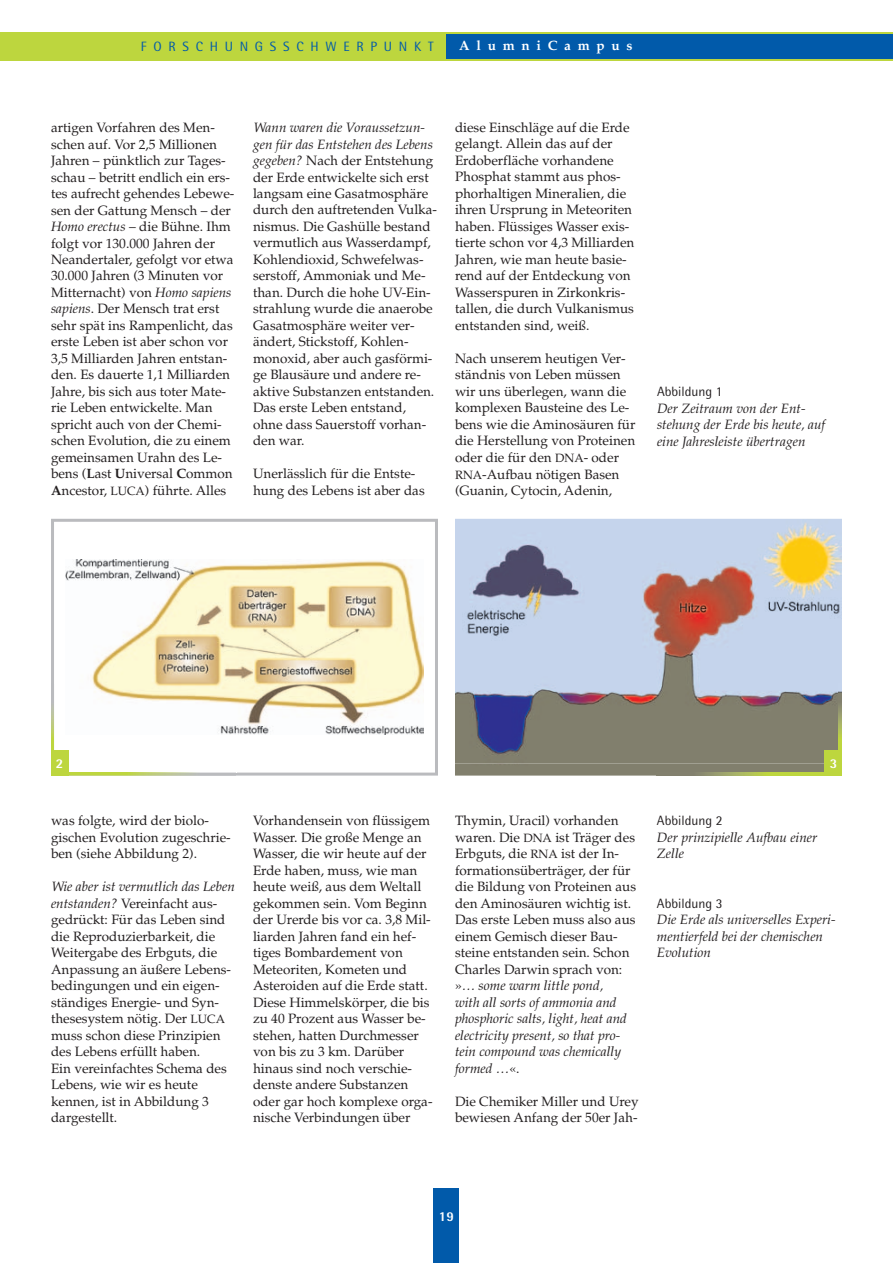
<style>
.page{position:relative;width:893px;height:1263px;background:#fff}
.page>*{position:absolute;margin:0;border:0;box-sizing:border-box;transform-origin:0 0}
.t1{font:13.5px/16.5px "Palatino";color:#231f20}
.t2{font:italic 13.5px/16.5px "Palatino";color:#231f20}
.t3{font:13.5px "Rotis Semi Sans";color:#231f20}
.t4{font:13.5px "Rotis Semi Sans";letter-spacing:.5em;color:#015aaa}
.t5{font:700 13.5px "Palatino";letter-spacing:.5em;color:#fff}
.t6{font:800 13.5px "Rotis Semi Sans";color:#fff}
.s1{font-style:italic}
.s2{font-weight:700}
.s3{font-size:12px}
</style>
<div class="page">
<div style="left:434px;top:1188px;width:25px;height:75px;background:#015aaa"></div>
<div style="left:0;top:33px;width:446px;height:27px;background:#bdd63e"></div>
<div style="left:446px;top:33px;width:447px;height:27px;background:#015aaa"></div>
<hr style="left:0;top:32px;width:893px;height:2px;background:#bdd63e">
<hr style="left:0;top:59px;width:893px;height:1px;background:#bdd63e">
<svg style="left:51px;top:519px;width:387px;height:256px"></svg>
<svg style="left:68px;top:772px;width:168px;height:4px"></svg>
<svg style="left:51px;top:684px;width:4px;height:66px"></svg>
<div style="left:51px;top:750px;width:17px;height:26px;background:#bdd63e"></div>
<img style="left:455px;top:763px;width:370px;height:12px">
<img style="left:455px;top:519px;width:387px;height:244px">
<img style="left:839px;top:684px;width:3px;height:66px">
<svg style="left:657px;top:775px;width:182px;height:1px"></svg>
<img style="left:657px;top:772px;width:168px;height:3px">
<div style="left:825px;top:750px;width:17px;height:25px;background:#bdd63e"></div>
<p class="t4" style="left:141px;top:38px;width:294px">FORSCHUNGSSCHWERPUNKT</p>
<p class="t5" style="left:459px;top:37px;width:175px">AlumniCampus</p>
<p class="t1" style="left:51px;top:119px;width:185px">artigen Vorfahren des Men&shy;schen auf. Vor 2,5 Millionen<br>Jahren – pünktlich zur Tages&shy;schau – betritt endlich ein ers&shy;tes aufrecht gehendes Lebewe&shy;sen der Gattung Mensch – der<br><span class="s1">Homo erectus</span> – die Bühne. Ihm folgt vor 130.000 Jahren der<br>Neandertaler, gefolgt vor etwa<br>30.000 Jahren (3 Minuten vor<br>Mitternacht) von <span class="s1">Homo sapiens sapiens</span>. Der Mensch trat erst sehr spät ins Rampenlicht, das erste Leben ist aber schon vor<br>3,5 Milliarden Jahren entstan&shy;den. Es dauerte 1,1 Milliarden<br>Jahre, bis sich aus toter Mate&shy;rie Leben entwickelte. Man spricht auch von der Chemi&shy;schen Evolution, die zu einem gemeinsamen Urahn des Le&shy;bens (<span class="s2">L</span>ast <span class="s2">U</span>niversal <span class="s2">C</span>ommon<br><span class="s2">A</span>ncestor, <span class="s3">LUCA</span>) führte. Alles</p>
<p class="t1" style="left:253px;top:119px;width:185px"><span class="s1">Wann waren die Voraussetzun&shy;gen für das Entstehen des Lebens gegeben?</span> Nach der Entstehung der Erde entwickelte sich erst langsam eine Gasatmosphäre durch den auftretenden Vulka&shy;nismus. Die Gashülle bestand vermutlich aus Wasserdampf,<br>Kohlendioxid, Schwefelwas&shy;serstoff, Ammoniak und Me&shy;than. Durch die hohe UV-Ein&shy;strahlung wurde die anaerobe<br>Gasatmosphäre weiter ver&shy;ändert, Stickstoff, Kohlen&shy;monoxid, aber auch gasförmi&shy;ge Blausäure und andere re&shy;aktive Substanzen entstanden.<br>Das erste Leben entstand, ohne dass Sauerstoff vorhan&shy;den war.</p>
<p class="t1" style="left:253px;top:466px;width:173px">Unerlässlich für die Entste&shy;hung des Lebens ist aber das</p>
<p class="t1" style="left:455px;top:119px;width:181px">diese Einschläge auf die Erde gelangt. Allein das auf der<br>Erdoberfläche vorhandene<br>Phosphat stammt aus phos&shy;phorhaltigen Mineralien, die ihren Ursprung in Meteoriten haben. Flüssiges Wasser exis&shy;tierte schon vor 4,3 Milliarden<br>Jahren, wie man heute basie&shy;rend auf der Entdeckung von<br>Wasserspuren in Zirkonkris&shy;tallen, die durch Vulkanismus entstanden sind, weiß.</p>
<p class="t1" style="left:455px;top:350px;width:182px">Nach unserem heutigen Ver&shy;ständnis von Leben müssen wir uns überlegen, wann die komplexen Bausteine des Le&shy;bens wie die Aminosäuren für die Herstellung von Proteinen oder die für den <span class="s3">DNA</span>- oder<br><span class="s3">RNA</span>-Aufbau nötigen Basen (Guanin, Cytocin, Adenin,</p>
<p class="t3" style="left:657px;top:383px;width:67px">ABBILDUNG 1</p>
<p class="t2" style="left:657px;top:400px;width:170px">Der Zeitraum von der Ent&shy;stehung der Erde bis heute, auf eine Jahresleiste übertragen</p>
<p class="t6" style="left:56px;top:755px;width:9px">2</p>
<p class="t6" style="left:830px;top:755px;width:9px">3</p>
<p class="t1" style="left:51px;top:812px;width:181px">was folgte, wird der biolo&shy;gischen Evolution zugeschrie&shy;ben (siehe Abbildung 2).</p>
<p class="t1" style="left:51px;top:878px;width:185px"><span class="s1">Wie aber ist vermutlich das Leben entstanden?</span> Vereinfacht aus&shy;gedrückt: Für das Leben sind die Reproduzierbarkeit, die<br>Weitergabe des Erbguts, die<br>Anpassung an äußere Lebens&shy;bedingungen und ein eigen&shy;ständiges Energie- und Syn&shy;thesesystem nötig. Der <span class="s3">LUCA </span>muss schon diese Prinzipien des Lebens erfüllt haben.<br>Ein vereinfachtes Schema des<br>Lebens, wie wir es heute kennen, ist in Abbildung 3 dargestellt.</p>
<p class="t1" style="left:253px;top:812px;width:181px">Vorhandensein von flüssigem<br>Wasser. Die große Menge an<br>Wasser, die wir heute auf der<br>Erde haben, muss, wie man heute weiß, aus dem Weltall gekommen sein. Vom Beginn der Urerde bis vor ca. 3,8 Mil&shy;liarden Jahren fand ein hef&shy;tiges Bombardement von<br>Me teoriten, Kometen und<br>Aste roiden auf die Erde statt.<br>Diese Himmelskörper, die bis zu 40 Prozent aus Wasser be&shy;stehen, hatten Durchmesser von bis zu 3 km. Darüber hinaus sind noch verschie&shy;denste andere Substanzen oder gar hoch komplexe orga&shy;nische Verbindungen über</p>
<p class="t1" style="left:455px;top:812px;width:183px">Thymin, Uracil) vorhanden waren. Die <span class="s3">DNA</span> ist Träger des<br>Erbguts, die <span class="s3">RNA</span> ist der In&shy;formationsüberträger, der für die Bildung von Proteinen aus den Aminosäuren wichtig ist.<br>Das erste Leben muss also aus einem Gemisch dieser Bau&shy;steine entstanden sein. Schon<br>Charles Darwin sprach von: »<span class="s1">… some warm little pond,<br>with all sorts of ammonia and phosphoric salts, light, heat and electricity present, so that pro - tein compound was chemically formed …</span>«.</p>
<p class="t1" style="left:455px;top:1093px;width:185px">Die Chemiker Miller und Urey bewiesen Anfang der 50er Jah-</p>
<p class="t3" style="left:657px;top:812px;width:67px">ABBILDUNG 2</p>
<p class="t2" style="left:657px;top:829px;width:162px">Der prinzipielle Aufbau einer<br>Zelle</p>
<p class="t3" style="left:657px;top:895px;width:67px">ABBILDUNG 3</p>
<p class="t2" style="left:657px;top:911px;width:180px">Die Erde als universelles Experi&shy;mentierfeld bei der chemischen<br>Evolution</p>
<p class="t6" style="left:439px;top:1208px;width:17px">19</p>
</div>
